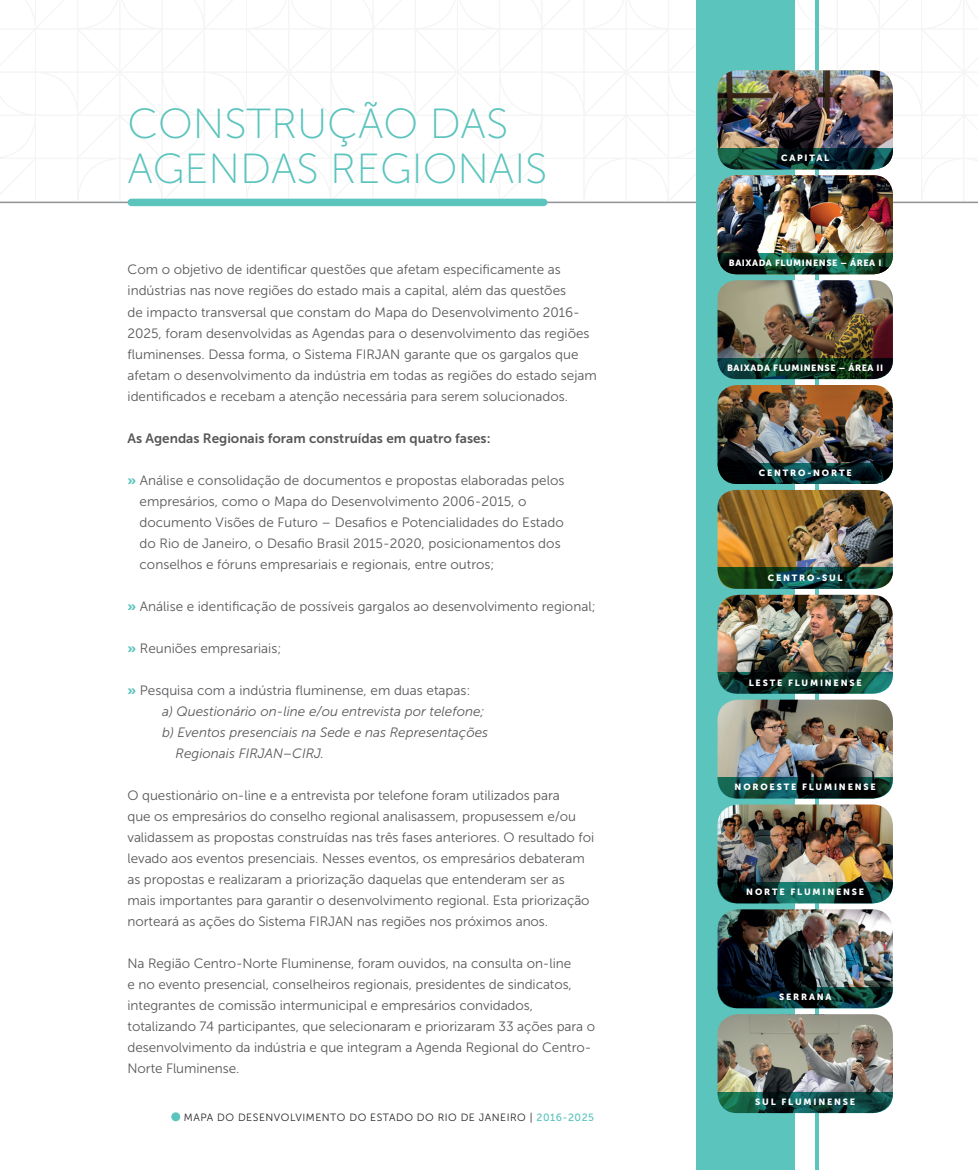
<style>
.page{position:relative;width:978px;height:1170px;background:#fff}
.page>*{position:absolute;margin:0;border:0;box-sizing:border-box;transform-origin:0 0}
.t1{font:42px "Museo Sans 100";letter-spacing:-.005em;color:#5ac4bd}
.t2{font:13.5px/21px "Museo Sans 300";letter-spacing:-.005em;color:#57585a}
.t3{font:italic 13.5px "Museo Sans 300";color:#57585a}
.t4{font:13.5px "Museo Sans 700";color:#57585a}
.t5{font:10.5px "Museo Sans 300";letter-spacing:.05em;color:#231f20}
.t6{font:9px "Museo Sans 900";letter-spacing:.2em;color:#fff}
.t7{font:9px "Museo Sans 900";letter-spacing:.06em;color:#fff}
.s1{font-family:"Museo Sans 900";color:#5ac4bd}
.s2{font-family:"Museo Sans 500";color:#5ac4bd}
</style>
<div class="page">
<div style="left:171px;top:1112px;width:9px;height:9px;background:#5ac4bd;border-radius:50%"></div>
<svg style="left:0;top:0;width:978px;height:202px"></svg>
<hr style="left:0;top:202px;width:978px;height:1px;background:#939598">
<div style="left:131px;top:199px;width:413px;height:7px;background:#5ac4bd"></div>
<div style="left:696px;top:1px;width:99px;height:1168px;background:#5ac4bd"></div>
<hr style="left:816px;top:1px;width:3px;height:1168px;background:#5ac4bd">
<img style="left:718px;top:385px;width:175px;height:78px">
<img style="left:718px;top:280px;width:175px;height:78px">
<img style="left:718px;top:70px;width:175px;height:78px">
<img style="left:718px;top:175px;width:175px;height:78px">
<img style="left:718px;top:490px;width:175px;height:77px">
<img style="left:718px;top:594px;width:175px;height:78px">
<img style="left:718px;top:699px;width:175px;height:78px">
<img style="left:718px;top:804px;width:175px;height:78px">
<img style="left:718px;top:909px;width:175px;height:78px">
<img style="left:718px;top:1014px;width:175px;height:77px">
<svg style="left:718px;top:148px;width:175px;height:21px;background:#123d39"></svg>
<svg style="left:718px;top:253px;width:175px;height:21px;background:#144433"></svg>
<svg style="left:718px;top:358px;width:175px;height:21px;background:#103529"></svg>
<svg style="left:718px;top:463px;width:175px;height:21px;background:#0c292c"></svg>
<svg style="left:718px;top:567px;width:175px;height:21px;background:#154633"></svg>
<svg style="left:718px;top:672px;width:175px;height:21px;background:#103a31"></svg>
<svg style="left:718px;top:777px;width:175px;height:21px;background:#103835"></svg>
<svg style="left:718px;top:882px;width:175px;height:21px;background:#11403b"></svg>
<svg style="left:718px;top:987px;width:175px;height:21px;background:#0c2829"></svg>
<svg style="left:718px;top:1091px;width:175px;height:21px;background:#1a534a"></svg>
<h1 class="t1" style="left:128px;top:101px;width:60px">CONSTRUÇ</h1>
<h1 class="t1" style="left:358px;top:101px;width:97px">ÃO DAS</h1>
<h1 class="t1" style="left:128px;top:146px;width:54px">AGENDAS</h1>
<h1 class="t1" style="left:330px;top:146px;width:51px">REGIONAIS</h1>
<p class="t2" style="left:128px;top:259px;width:471px">Com o objetivo de identificar questões que afetam especificamente as indústrias nas nove regiões do estado mais a capital, além das questões<br>de impacto transversal que constam do Mapa do Desenvolvimento 2016- 2025, foram desenvolvidas as Agendas para o desenvolvimento das regiões fluminenses. Dessa forma, o Sistema FIRJAN garante que os gargalos que afetam o desenvolvimento da indústria em todas as regiões do estado sejam identificados e recebam a atenção necessária para serem solucionados.</p>
<p class="t4" style="left:128px;top:430px;width:365px">As Agendas Regionais foram construídas em quatro fases:</p>
<p class="t2" style="left:140px;top:469px;width:426px;text-indent:-12px"><span class="s1">»</span> Análise e consolidação de documentos e propostas elaboradas pelos empresários, como o Mapa do Desenvolvimento 2006-2015, o documento Visões de Futuro – Desafios e Potencialidades do Estado do Rio de Janeiro, o Desafio Brasil 2015-2020, posicionamentos dos conselhos e fóruns empresariais e regionais, entre outros;</p>
<p class="t2" style="left:128px;top:595px;width:470px"><span class="s1">»</span> Análise e identificação de possíveis gargalos ao desenvolvimento regional;</p>
<p class="t2" style="left:128px;top:637px;width:155px"><span class="s1">»</span> Reuniões empresariais;</p>
<p class="t2" style="left:128px;top:679px;width:344px"><span class="s1">»</span> Pesquisa com a indústria fluminense, em duas etapas:</p>
<p class="t3" style="left:162px;top:704px;width:324px">a) Questionário on-line e/ou entrevista por telefone;</p>
<p class="t3" style="left:162px;top:725px;width:328px">b) Eventos presenciais na Sede e nas Representações</p>
<p class="t3" style="left:176px;top:746px;width:150px">Regionais FIRJAN–CIRJ.</p>
<p class="t2" style="left:128px;top:784px;width:468px">O questionário on-line e a entrevista por telefone foram utilizados para<br>que os empresários do conselho regional analisassem, propusessem e/ou validassem as propostas construídas nas três fases anteriores. O resultado foi levado aos eventos presenciais. Nesses eventos, os empresários debateram as propostas e realizaram a priorização daquelas que entenderam ser as mais importantes para garantir o desenvolvimento regional. Esta priorização norteará as ações do Sistema FIRJAN nas regiões nos próximos anos.</p>
<p class="t2" style="left:128px;top:952px;width:469px">Na Região Centro-Norte Fluminense, foram ouvidos, na consulta on-line<br>e no evento presencial, conselheiros regionais, presidentes de sindicatos, integrantes de comissão intermunicipal e empresários convidados, totalizando 74 participantes, que selecionaram e priorizaram 33 ações para o desenvolvimento da indústria e que integram a Agenda Regional do Centro-Norte Fluminense.</p>
<p class="t5" style="left:184px;top:1111px;width:412px">MAPA DO DESENVOLVIMENTO DO ESTADO DO RIO DE JANEIRO | <span class="s2">2016-2025</span></p>
<p class="t6" style="left:781px;top:153px;width:50px">CAPITAL</p>
<p class="t7" style="left:729px;top:258px;width:154px">BAIXADA FLUMINENSE – ÁREA I</p>
<p class="t7" style="left:727px;top:363px;width:158px">BAIXADA FLUMINENSE – ÁREA II</p>
<p class="t6" style="left:759px;top:467px;width:94px">CENTRO-NORTE</p>
<p class="t6" style="left:768px;top:572px;width:76px">CENTRO-SUL</p>
<p class="t6" style="left:749px;top:677px;width:115px">LESTE FLUMINENSE</p>
<p class="t6" style="left:735px;top:782px;width:143px">NOROESTE FLUMINENSE</p>
<p class="t6" style="left:746px;top:887px;width:119px">NORTE FLUMINENSE</p>
<p class="t6" style="left:779px;top:991px;width:54px">SERRANA</p>
<p class="t6" style="left:755px;top:1096px;width:102px">SUL FLUMINENSE</p>
</div>
